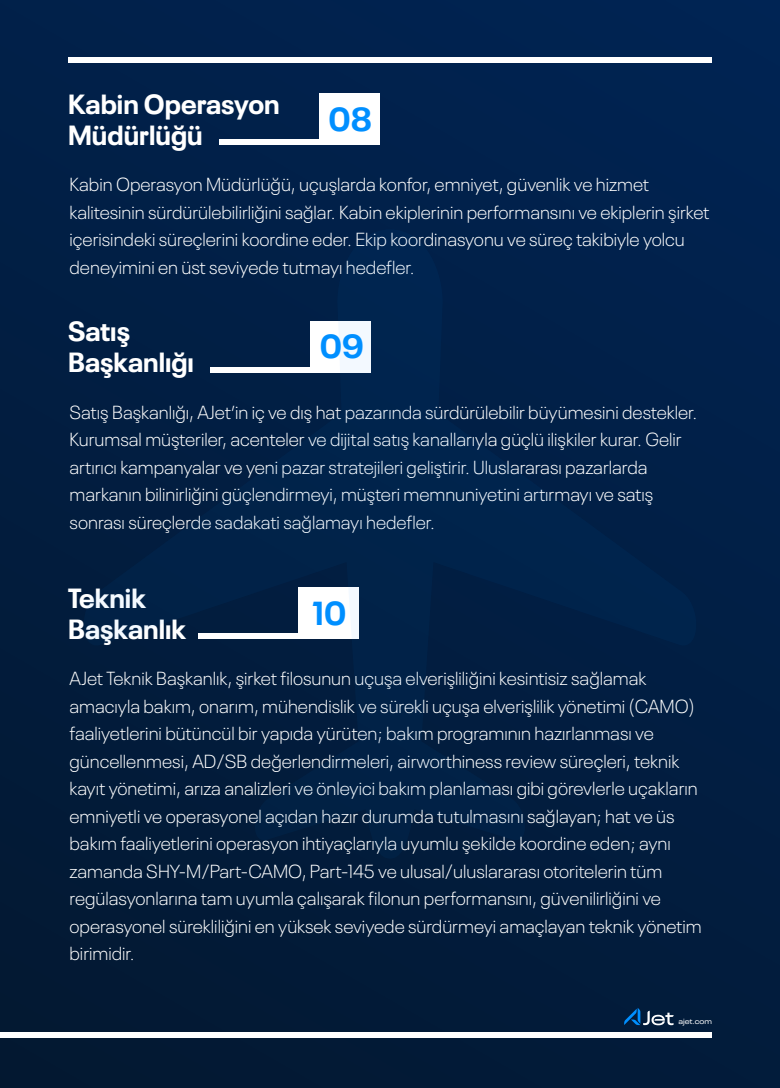
<style>
.page{position:relative;width:780px;height:1088px;background:#fff}
.page>*{position:absolute;margin:0;border:0;box-sizing:border-box;transform-origin:0 0}
.t1{font:700 33px "Neue Plak";color:#008fff}
.t2{font:700 27.5px/31.2px "Neue Plak";color:#fff}
.t3{font:300 18.75px/27.5px "Neue Plak";color:#fff}
.t4{font:expanded 7.62px "Neue Plak";color:#fff}
</style>
<div class="page">
<div style="left:0;top:0;width:780px;height:1088px;background:linear-gradient(to right,#031d3d,#022148)"></div>
<div style="left:0;top:1032px;width:712px;height:5px;background:#fff"></div>
<svg style="left:624px;top:1008px;width:49px;height:17px"></svg>
<div style="left:219px;top:139px;width:100px;height:6px;background:#fff"></div>
<div style="left:319px;top:93px;width:60px;height:52px;background:#fff"></div>
<div style="left:68px;top:57px;width:644px;height:5px;background:#fff"></div>
<svg style="left:84px;top:229px;width:612px;height:629px;background:#062348"></svg>
<h2 class="t2" style="left:68px;top:85px;width:213px">Kabin Operasyon<br>Müdürlüğü</h2>
<p class="t3" style="left:70px;top:169px;width:641px">Kabin Operasyon Müdürlüğü, uçuşlarda konfor, emniyet, güvenlik ve hizmet kalitesinin sürdürülebilirliğini sağlar. Kabin ekiplerinin performansını ve ekiplerin şirket içerisindeki süreçlerini koordine eder. Ekip koordinasyonu ve süreç takibiyle yolcu deneyimini en üst seviyede tutmayı hedefler.</p>
<h1 class="t1" style="left:328px;top:93px;width:45px">08</h1>
<h2 class="t2" style="left:68px;top:313px;width:127px">Satış<br>Başkanlığı</h2>
<p class="t3" style="left:70px;top:397px;width:629px">Satış Başkanlığı, AJet’in iç ve dış hat pazarında sürdürülebilir büyümesini destekler.<br>Kurumsal müşteriler, acenteler ve dijital satış kanallarıyla güçlü ilişkiler kurar. Gelir artırıcı kampanyalar ve yeni pazar stratejileri geliştirir. Uluslararası pazarlarda markanın bilinirliğini güçlendirmeyi, müşteri memnuniyetini artırmayı ve satış sonrası süreçlerde sadakati sağlamayı hedefler.</p>
<h1 class="t1" style="left:320px;top:320px;width:45px">09</h1>
<h2 class="t2" style="left:68px;top:579px;width:119px">Teknik<br>Başkanlık</h2>
<p class="t3" style="left:70px;top:663px;width:633px">AJet Teknik Başkanlık, şirket filosunun uçuşa elverişliliğini kesintisiz sağlamak amacıyla bakım, onarım, mühendislik ve sürekli uçuşa elverişlilik yönetimi (CAMO) faaliyetlerini bütüncül bir yapıda yürüten; bakım programının hazırlanması ve güncellenmesi, AD/SB değerlendirmeleri, airworthiness review süreçleri, teknik kayıt yönetimi, arıza analizleri ve önleyici bakım planlaması gibi görevlerle uçakların emniyetli ve operasyonel açıdan hazır durumda tutulmasını sağlayan; hat ve üs bakım faaliyetlerini operasyon ihtiyaçlarıyla uyumlu şekilde koordine eden; aynı zamanda SHY-M/Part-CAMO, Part-145 ve ulusal/uluslararası otoritelerin tüm regülasyonlarına tam uyumla çalışarak filonun performansını, güvenilirliğini ve operasyonel sürekliliğini en yüksek seviyede sürdürmeyi amaçlayan teknik yönetim birimidir.</p>
<h1 class="t1" style="left:312px;top:587px;width:35px">10</h1>
<p class="t4" style="left:678px;top:1015px;width:35px">ajet.com</p>
</div>
